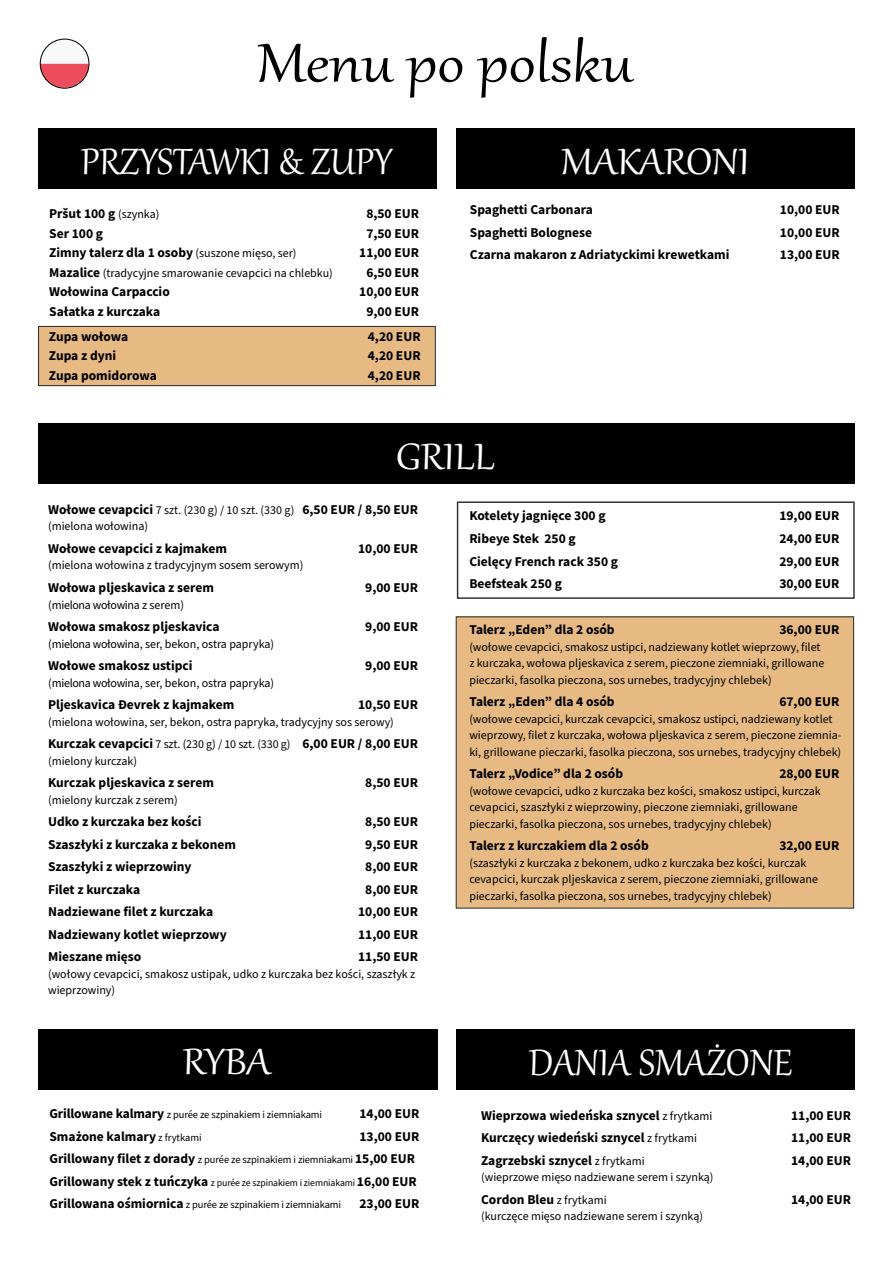
<style>
.page{position:relative;width:893px;height:1263px;background:#fff}
.page>*{position:absolute;margin:0;border:0;box-sizing:border-box;transform-origin:0 0}
.t1{font:66.75px "Gabriola";color:#000;scale:1.13 1}
.t2{font:45px "Gabriola";color:#fff}
.t3{font:45px "Gabriola";color:#fff;scale:1.1 1}
.t4{font:700 13.5px/22.5px "Source Sans Pro";color:#000}
.t5{font:12px/16.5px "Source Sans Pro";color:#000}
.t6{font:12px "Source Sans Pro";letter-spacing:-.02em;color:#000}
.t7{font:12px "Source Sans Pro";letter-spacing:-.025em;color:#000}
.t8{font:10.5px "Source Sans Pro";letter-spacing:-.01em;color:#000}
.s1{font-weight:400;font-size:12px}
.s2{font-weight:700;font-size:13.5px}
.s3{font-weight:400;font-size:10.5px}
.s4{font-weight:400;font-size:9.75px}
</style>
<div class="page">
<div style="left:38px;top:1028px;width:399px;height:61px;background:#000"></div>
<div style="left:457px;top:1028px;width:398px;height:61px;background:#000"></div>
<div style="left:38px;top:423px;width:817px;height:61px;background:#000"></div>
<div style="left:457px;top:501px;width:398px;height:98px;border:2px solid #000"></div>
<div style="left:456px;top:617px;width:398px;height:291px;background:#e7ba83"></div>
<div style="left:456px;top:128px;width:399px;height:61px;background:#000"></div>
<div style="left:39px;top:326px;width:396px;height:60px;background:#e7ba83"></div>
<div style="left:38px;top:326px;width:398px;height:60px;border:1px solid #000"></div>
<div style="left:39px;top:128px;width:398px;height:61px;background:#000"></div>
<svg style="left:40px;top:40px;width:49px;height:48px"></svg>
<div style="left:40px;top:39px;width:49px;height:50px;border:1px solid #000;border-radius:50%"></div>
<h1 class="t1" style="left:257px;top:19px;width:334px">Menu po polsku</h1>
<h2 class="t2" style="left:81px;top:132px;width:313px">PRZYSTAWKI &amp; ZUPY</h2>
<p class="t4" style="left:49px;top:202px;width:112px">Pršut 100 g <span class="s1">(szynka)</span></p>
<p class="t4" style="left:366px;top:202px;width:54px">8,50 EUR</p>
<p class="t4" style="left:49px;top:222px;width:55px">Ser 100 g</p>
<p class="t4" style="left:366px;top:222px;width:54px">7,50 EUR</p>
<p class="t4" style="left:49px;top:241px;width:249px">Zimny talerz dla 1 osoby <span class="s1">(suszone mięso, ser)</span></p>
<p class="t4" style="left:359px;top:241px;width:61px">11,00 EUR</p>
<p class="t5" style="left:49px;top:265px;width:285px"><span class="s2">Mazalice</span> (tradycyjne smarowanie cevapcici na chlebku)</p>
<p class="t4" style="left:366px;top:261px;width:54px">6,50 EUR</p>
<p class="t4" style="left:49px;top:280px;width:122px">Wołowina Carpaccio</p>
<p class="t4" style="left:359px;top:280px;width:61px">10,00 EUR</p>
<p class="t4" style="left:49px;top:300px;width:113px">Sałatka z kurczaka</p>
<p class="t4" style="left:366px;top:300px;width:54px">9,00 EUR</p>
<p class="t4" style="left:49px;top:325px;width:81px">Zupa wołowa</p>
<p class="t4" style="left:368px;top:325px;width:54px">4,20 EUR</p>
<p class="t4" style="left:49px;top:344px;width:69px">Zupa z dyni</p>
<p class="t4" style="left:368px;top:344px;width:54px">4,20 EUR</p>
<p class="t4" style="left:49px;top:364px;width:110px">Zupa pomidorowa</p>
<p class="t4" style="left:368px;top:364px;width:54px">4,20 EUR</p>
<h2 class="t3" style="left:561px;top:132px;width:172px">MAKARONI</h2>
<p class="t4" style="left:470px;top:198px;width:124px">Spaghetti Carbonara</p>
<p class="t4" style="left:780px;top:198px;width:61px">10,00 EUR</p>
<p class="t4" style="left:470px;top:221px;width:124px">Spaghetti Bolognese</p>
<p class="t4" style="left:780px;top:221px;width:61px">10,00 EUR</p>
<p class="t4" style="left:470px;top:243px;width:261px">Czarna makaron z Adriatyckimi krewetkami</p>
<p class="t4" style="left:780px;top:243px;width:61px">13,00 EUR</p>
<h2 class="t3" style="left:396px;top:427px;width:91px">GRILL</h2>
<p class="t4" style="left:48px;top:498px;width:371px">Wołowe cevapcici <span class="s1">7 szt. (230 g) / 10 szt. (330 g)</span> 6,50 EUR / 8,50 EUR</p>
<p class="t5" style="left:48px;top:519px;width:102px">(mielona wołowina)</p>
<p class="t4" style="left:48px;top:537px;width:181px">Wołowe cevapcici z kajmakem</p>
<p class="t4" style="left:358px;top:537px;width:61px">10,00 EUR</p>
<p class="t5" style="left:48px;top:558px;width:257px">(mielona wołowina z tradycyjnym sosem serowym)</p>
<p class="t4" style="left:48px;top:576px;width:167px">Wołowa pljeskavica z serem</p>
<p class="t4" style="left:365px;top:576px;width:54px">9,00 EUR</p>
<p class="t7" style="left:48px;top:596px;width:138px">(mielona wołowina z serem)</p>
<p class="t4" style="left:48px;top:615px;width:173px">Wołowa smakosz pljeskavica</p>
<p class="t4" style="left:365px;top:615px;width:54px">9,00 EUR</p>
<p class="t6" style="left:48px;top:635px;width:228px">(mielona wołowina, ser, bekon, ostra papryka)</p>
<p class="t4" style="left:48px;top:654px;width:146px">Wołowe smakosz ustipci</p>
<p class="t4" style="left:365px;top:654px;width:54px">9,00 EUR</p>
<p class="t6" style="left:48px;top:674px;width:228px">(mielona wołowina, ser, bekon, ostra papryka)</p>
<p class="t4" style="left:48px;top:693px;width:188px">Pljeskavica Đevrek z kajmakem</p>
<p class="t4" style="left:358px;top:693px;width:61px">10,50 EUR</p>
<p class="t5" style="left:48px;top:714px;width:347px">(mielona wołowina, ser, bekon, ostra papryka, tradycyjny sos serowy)</p>
<p class="t4" style="left:48px;top:732px;width:371px">Kurczak cevapcici <span class="s1">7 szt. (230 g) / 10 szt. (330 g)</span> 6,00 EUR / 8,00 EUR</p>
<p class="t5" style="left:48px;top:753px;width:90px">(mielony kurczak)</p>
<p class="t4" style="left:48px;top:771px;width:167px">Kurczak pljeskavica z serem</p>
<p class="t4" style="left:365px;top:771px;width:54px">8,50 EUR</p>
<p class="t5" style="left:48px;top:792px;width:131px">(mielony kurczak z serem)</p>
<p class="t4" style="left:48px;top:810px;width:155px">Udko z kurczaka bez kości</p>
<p class="t4" style="left:365px;top:810px;width:54px">8,50 EUR</p>
<p class="t4" style="left:48px;top:832px;width:189px">Szaszłyki z kurczaka z bekonem</p>
<p class="t4" style="left:365px;top:832px;width:54px">9,50 EUR</p>
<p class="t4" style="left:48px;top:855px;width:145px">Szaszłyki z wieprzowiny</p>
<p class="t4" style="left:365px;top:855px;width:54px">8,00 EUR</p>
<p class="t4" style="left:48px;top:878px;width:94px">Filet z kurczaka</p>
<p class="t4" style="left:365px;top:878px;width:54px">8,00 EUR</p>
<p class="t4" style="left:48px;top:900px;width:167px">Nadziewane filet z kurczaka</p>
<p class="t4" style="left:358px;top:900px;width:61px">10,00 EUR</p>
<p class="t4" style="left:48px;top:923px;width:180px">Nadziewany kotlet wieprzowy</p>
<p class="t4" style="left:358px;top:923px;width:61px">11,00 EUR</p>
<p class="t4" style="left:48px;top:945px;width:95px">Mieszane mięso</p>
<p class="t4" style="left:358px;top:945px;width:61px">11,50 EUR</p>
<p class="t5" style="left:48px;top:966px;width:369px">(wołowy cevapcici, smakosz ustipak, udko z kurczaka bez kości, szaszłyk z wieprzowiny)</p>
<h2 class="t3" style="left:183px;top:1032px;width:82px">RYBA</h2>
<p class="t8" style="left:49px;top:1108px;width:274px"><span class="s2">Grillowane kalmary</span> z purée ze szpinakiem i ziemniakami</p>
<p class="t4" style="left:359px;top:1102px;width:61px">14,00 EUR</p>
<p class="t4" style="left:49px;top:1125px;width:154px">Smażone kalmary <span class="s3">z frytkami</span></p>
<p class="t4" style="left:49px;top:1125px;width:371px;text-indent:310px">13,00 EUR<br>Grillowany filet z dorady <span class="s3">z purée ze szpinakiem i ziemniakami</span> 15,00 EUR<br>Grillowany stek z tuńczyka <span class="s4">z purée ze szpinakiem i ziemniakami</span> 16,00 EUR</p>
<p class="t8" style="left:49px;top:1198px;width:293px"><span class="s2">Grillowana ośmiornica</span> z purée ze szpinakiem i ziemniakami</p>
<p class="t4" style="left:359px;top:1192px;width:61px">23,00 EUR</p>
<p class="t4" style="left:469px;top:504px;width:138px">Kotelety jagnięce 300 g</p>
<p class="t4" style="left:779px;top:504px;width:61px">19,00 EUR</p>
<p class="t4" style="left:469px;top:527px;width:108px">Ribeye Stek 250 g</p>
<p class="t4" style="left:779px;top:527px;width:61px">24,00 EUR</p>
<p class="t4" style="left:469px;top:549px;width:150px">Cielęcy French rack 350 g</p>
<p class="t4" style="left:779px;top:549px;width:61px">29,00 EUR</p>
<p class="t4" style="left:469px;top:572px;width:94px">Beefsteak 250 g</p>
<p class="t4" style="left:779px;top:572px;width:61px">30,00 EUR</p>
<p class="t4" style="left:469px;top:618px;width:147px">Talerz „Eden” dla 2 osób</p>
<p class="t4" style="left:779px;top:618px;width:61px">36,00 EUR</p>
<p class="t5" style="left:469px;top:639px;width:357px">(wołowe cevapcici, smakosz ustipci, nadziewany kotlet wieprzowy, filet z kurczaka, wołowa pljeskavica z serem, pieczone ziemniaki, grillowane pieczarki, fasolka pieczona, sos urnebes, tradycyjny chlebek)</p>
<p class="t4" style="left:469px;top:690px;width:147px">Talerz „Eden” dla 4 osób</p>
<p class="t4" style="left:779px;top:690px;width:61px">67,00 EUR</p>
<p class="t5" style="left:469px;top:711px;width:374px">(wołowe cevapcici, kurczak cevapcici, smakosz ustipci, nadziewany kotlet wieprzowy, filet z kurczaka, wołowa pljeskavica z serem, pieczone ziemnia&shy;ki, grillowane pieczarki, fasolka pieczona, sos urnebes, tradycyjny chlebek)</p>
<p class="t4" style="left:469px;top:762px;width:155px">Talerz „Vodice” dla 2 osób</p>
<p class="t4" style="left:779px;top:762px;width:61px">28,00 EUR</p>
<p class="t5" style="left:469px;top:783px;width:353px">(wołowe cevapcici, udko z kurczaka bez kości, smakosz ustipci, kurczak cevapcici, szaszłyki z wieprzowiny, pieczone ziemniaki, grillowane pieczarki, fasolka pieczona, sos urnebes, tradycyjny chlebek)</p>
<p class="t4" style="left:469px;top:834px;width:181px">Talerz z kurczakiem dla 2 osób</p>
<p class="t4" style="left:779px;top:834px;width:61px">32,00 EUR</p>
<p class="t5" style="left:469px;top:855px;width:350px">(szaszłyki z kurczaka z bekonem, udko z kurczaka bez kości, kurczak cevapcici, kurczak pljeskavica z serem, pieczone ziemniaki, grillowane pieczarki, fasolka pieczona, sos urnebes, tradycyjny chlebek)</p>
<h2 class="t2" style="left:529px;top:1033px;width:265px">DANIA SMAŻONE</h2>
<p class="t4" style="left:481px;top:1103px;width:233px">Wieprzowa wiedeńska sznycel <span class="s1">z frytkami</span></p>
<p class="t4" style="left:791px;top:1103px;width:61px">11,00 EUR</p>
<p class="t4" style="left:481px;top:1126px;width:217px">Kurczęcy wiedeński sznycel <span class="s1">z frytkami</span></p>
<p class="t4" style="left:791px;top:1126px;width:61px">11,00 EUR</p>
<p class="t4" style="left:481px;top:1148px;width:165px">Zagrzebski sznycel <span class="s1">z frytkami</span></p>
<p class="t4" style="left:791px;top:1148px;width:61px">14,00 EUR</p>
<p class="t5" style="left:481px;top:1169px;width:234px">(wieprzowe mięso nadziewane serem i szynką)</p>
<p class="t4" style="left:481px;top:1187px;width:127px">Cordon Bleu <span class="s1">z frytkami</span></p>
<p class="t4" style="left:791px;top:1187px;width:61px">14,00 EUR</p>
<p class="t5" style="left:481px;top:1208px;width:224px">(kurczęce mięso nadziewane serem i szynką)</p>
</div>
